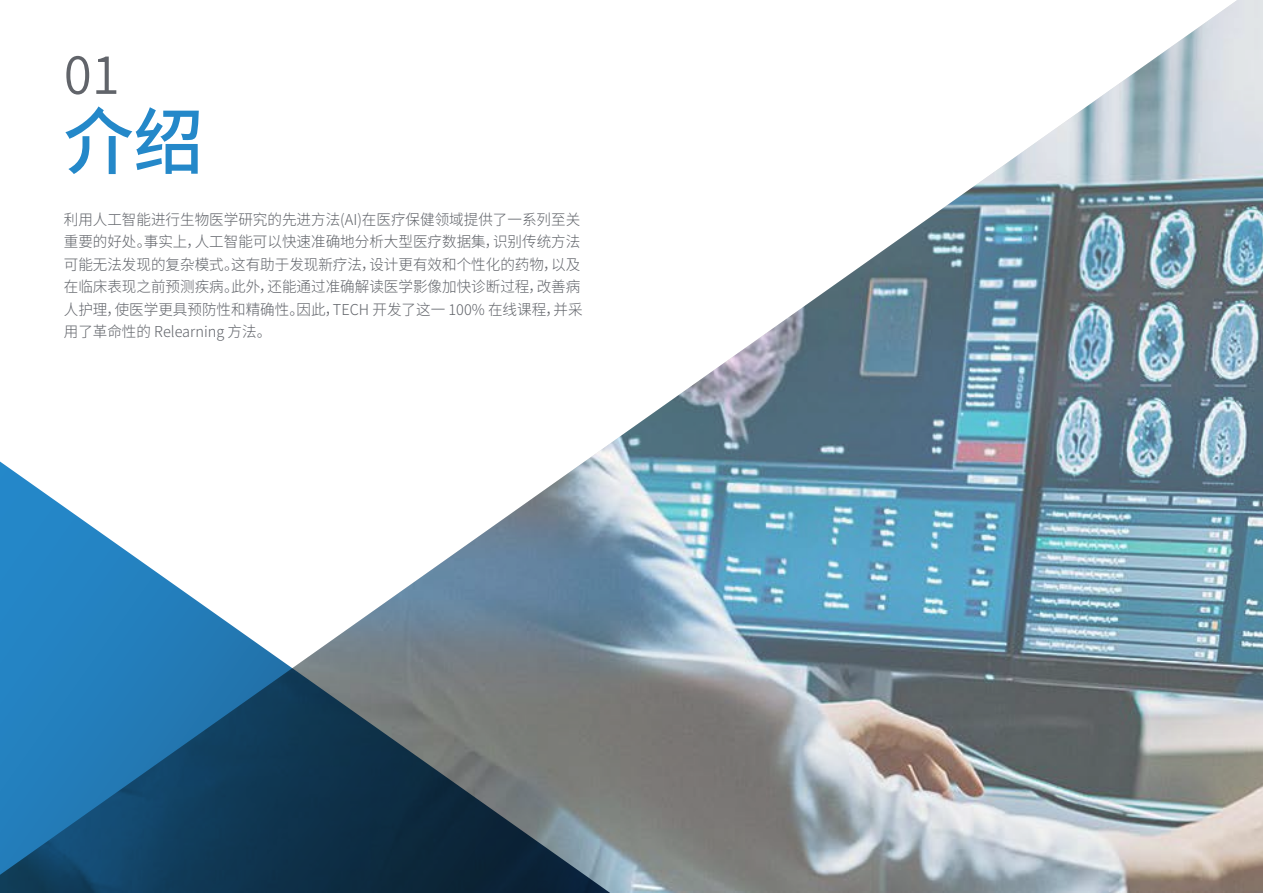
<style>
.page{position:relative;width:1263px;height:893px;background:#fff}
.page>*{position:absolute;margin:0;border:0;box-sizing:border-box;transform-origin:0 0}
.t1{font:500 72px "Source Han Sans CN";color:#2488c9}
.t2{font:52.5px "Source Han Sans CN";color:#61646a}
.t3{font:300 15px/22.5px "Source Han Sans CN";color:#61646a}
</style>
<div class="page">
<img style="left:607px;top:0;width:656px;height:893px">
<svg style="left:0;top:446px;width:640px;height:447px"></svg>
<h2 class="t2" style="left:64px;top:45px;width:57px">01</h2>
<h1 class="t1" style="left:64px;top:101px;width:141px">介绍</h1>
<p class="t3" style="left:64px;top:208px;width:520px">利用人工智能进行生物医学研究的先进方法(AI)在医疗保健领域提供了一系列至关重要的好处。事实上，人工智能可以快速准确地分析大型医疗数据集，识别传统方法可能无法发现的复杂模式。这有助于发现新疗法，设计更有效和个性化的药物，以及在临床表现之前预测疾病。此外，还能通过准确解读医学影像加快诊断过程，改善病人护理，使医学更具预防性和精确性。因此，TECH 开发了这一 100% 在线课程，并采用了革命性的 Relearning 方法。</p>
</div>
